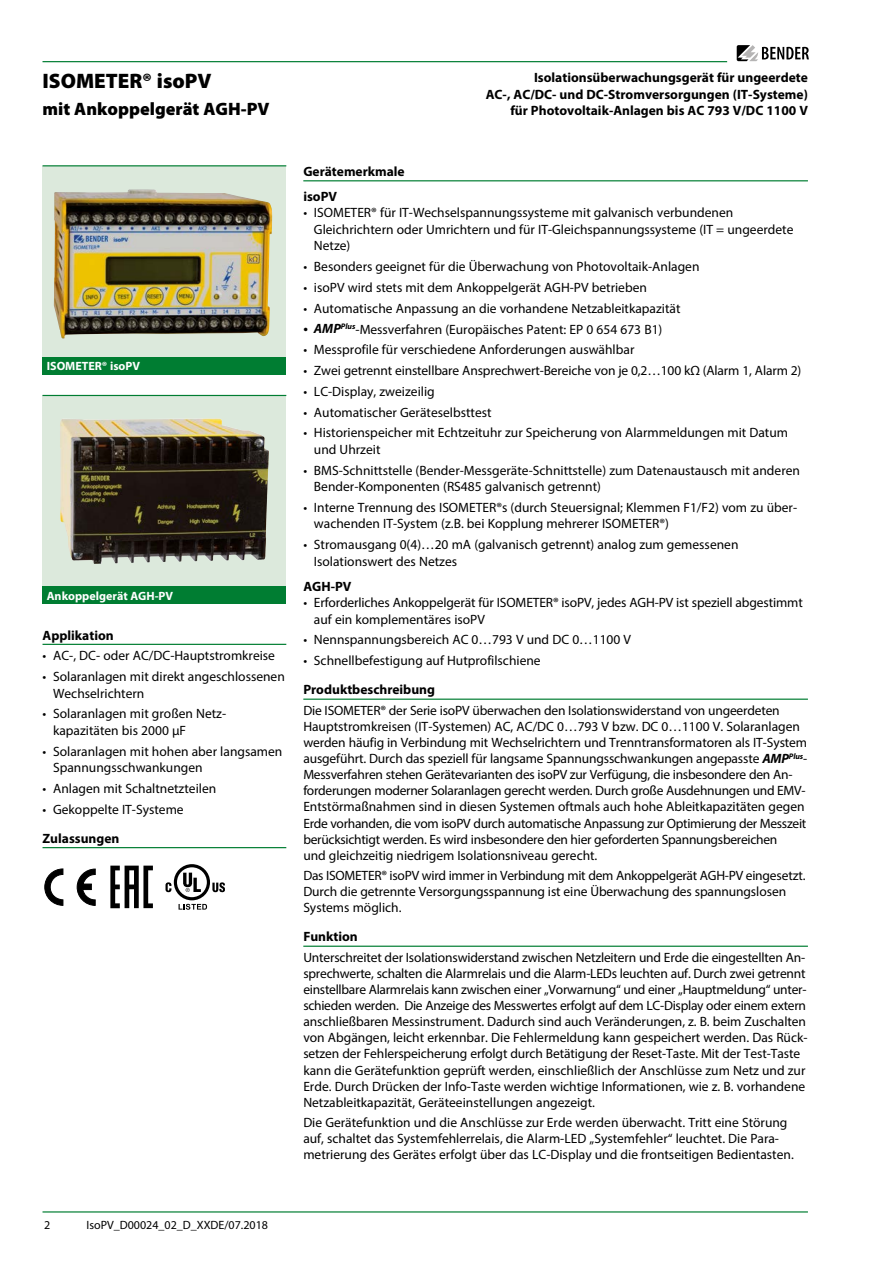
<style>
.page{position:relative;width:893px;height:1263px;background:#fff}
.page>*{position:absolute;margin:0;border:0;box-sizing:border-box;transform-origin:0 0}
.t1{font:900 21px "Myriad Pro";color:#000}
.t2{font:900 18px "Myriad Pro";color:#000}
.t3{font:13.5px/16px "Myriad Pro";color:#000}
.t4{font:700 13.5px/16.5px "Myriad Pro";color:#000;text-align:right}
.t5{font:700 12px "Myriad Pro";color:#fff}
.t6{font:12px "Myriad Pro";color:#000}
.s1{font-weight:700;font-style:italic}
</style>
<div class="page">
<hr style="left:43px;top:61px;width:684px;height:1px;background:#007d32">
<hr style="left:43px;top:1211px;width:765px;height:1px;background:#007d32">
<svg style="left:737px;top:45px;width:72px;height:16px"></svg>
<div style="left:43px;top:166px;width:243px;height:191px;background:#dce9dc"></div>
<img style="left:54px;top:189px;width:218px;height:149px">
<svg style="left:43px;top:396px;width:243px;height:191px;background:#a8b0a3"></svg>
<img style="left:60px;top:418px;width:154px;height:136px">
<hr style="left:303px;top:180px;width:505px;height:1px;background:#007d32">
<hr style="left:303px;top:698px;width:505px;height:2px;background:#007d32">
<hr style="left:303px;top:946px;width:505px;height:1px;background:#007d32">
<div style="left:43px;top:357px;width:243px;height:17px;background:#007d32"></div>
<div style="left:43px;top:587px;width:243px;height:17px;background:#007d32"></div>
<hr style="left:43px;top:165px;width:243px;height:1px;background:#007d32">
<hr style="left:43px;top:395px;width:243px;height:1px;background:#007d32">
<hr style="left:43px;top:644px;width:243px;height:1px;background:#007d32">
<hr style="left:43px;top:847px;width:243px;height:1px;background:#007d32">
<svg style="left:45px;top:868px;width:18px;height:38px"></svg>
<svg style="left:77px;top:868px;width:19px;height:38px"></svg>
<svg style="left:110px;top:866px;width:43px;height:42px"></svg>
<div style="left:174px;top:864px;width:36px;height:36px;border:3px solid #000;border-radius:50%"></div>
<svg style="left:212px;top:882px;width:13px;height:11px"></svg>
<svg style="left:165px;top:882px;width:7px;height:10px"></svg>
<svg style="left:183px;top:873px;width:18px;height:19px"></svg>
<svg style="left:179px;top:904px;width:28px;height:6px"></svg>
<h1 class="t1" style="left:43px;top:69px;width:171px">ISOMETER® isoPV</h1>
<h2 class="t2" style="left:43px;top:99px;width:229px">mit Ankoppelgerät AGH-PV</h2>
<p class="t5" style="left:47px;top:358px;width:95px">ISOMETER® isoPV</p>
<p class="t5" style="left:47px;top:588px;width:128px">Ankoppelgerät AGH-PV</p>
<p class="t4" style="left:43px;top:626px;width:73px">Applikation</p>
<p class="t3" style="left:43px;top:647px;width:234px">• AC-, DC- oder AC/DC-Hauptstromkreise</p>
<p class="t3" style="left:53px;top:668px;width:233px;line-height:16.5px;text-indent:-11px">• Solaranlagen mit direkt angeschlossenen<br>Wechselrichtern</p>
<p class="t3" style="left:53px;top:705px;width:174px;line-height:16.5px;text-indent:-11px">• Solaranlagen mit großen Netz&shy;kapazitäten bis 2000 µF</p>
<p class="t3" style="left:53px;top:742px;width:231px;line-height:16.5px;text-indent:-11px">• Solaranlagen mit hohen aber langsamen<br>Spannungsschwankungen</p>
<p class="t3" style="left:43px;top:780px;width:175px">• Anlagen mit Schaltnetzteilen</p>
<p class="t3" style="left:43px;top:801px;width:143px">• Gekoppelte IT-Systeme</p>
<p class="t4" style="left:43px;top:829px;width:78px">Zulassungen</p>
<p class="t4" style="left:486px;top:69px;width:324px">Isolationsüberwachungsgerät für ungeerdete<br>AC-, AC/DC- und DC-Stromversorgungen (IT-Systeme) für Photovoltaik-Anlagen bis AC 793 V/DC 1100 V</p>
<p class="t4" style="left:303px;top:158px;width:103px;line-height:25px;text-align:left">Gerätemerkmale isoPV</p>
<p class="t3" style="left:314px;top:204px;width:481px;line-height:16.5px;text-indent:-11px">• ISOMETER® für IT-Wechselspannungssysteme mit galvanisch verbundenen<br>Gleichrichtern oder Umrichtern und für IT-Gleichspannungssysteme (IT = ungeerdete<br>Netze)</p>
<p class="t3" style="left:303px;top:258px;width:398px">• Besonders geeignet für die Überwachung von Photovoltaik-Anlagen</p>
<p class="t3" style="left:303px;top:279px;width:345px">• isoPV wird stets mit dem Ankoppelgerät AGH-PV betrieben</p>
<p class="t3" style="left:303px;top:300px;width:379px">• Automatische Anpassung an die vorhandene Netzableitkapazität</p>
<p class="t3" style="left:303px;top:321px;width:361px"><span class="s1">• AMP</span><sup>Plus</sup>-Messverfahren (Europäisches Patent: EP 0 654 673 B1)</p>
<p class="t3" style="left:303px;top:341px;width:333px">• Messprofile für verschiedene Anforderungen auswählbar</p>
<p class="t3" style="left:303px;top:362px;width:500px">• Zwei getrennt einstellbare Ansprechwert-Bereiche von je 0,2…100 kΩ (Alarm 1, Alarm 2)</p>
<p class="t3" style="left:303px;top:383px;width:133px">• LC-Display, zweizeilig</p>
<p class="t3" style="left:303px;top:404px;width:190px">• Automatischer Geräteselbsttest</p>
<p class="t3" style="left:314px;top:424px;width:476px;line-height:16.5px;text-indent:-11px">• Historienspeicher mit Echtzeituhr zur Speicherung von Alarmmeldungen mit Datum und Uhrzeit</p>
<p class="t3" style="left:314px;top:461px;width:488px;line-height:16.5px;text-indent:-11px">• BMS-Schnittstelle (Bender-Messgeräte-Schnittstelle) zum Datenaustausch mit anderen<br>Bender-Komponenten (RS485 galvanisch getrennt)</p>
<p class="t3" style="left:314px;top:499px;width:485px;line-height:16.5px;text-indent:-11px">• Interne Trennung des ISOMETER®s (durch Steuersignal; Klemmen F1/F2) vom zu über&shy;wachenden IT-System (z.B. bei Kopplung mehrerer ISOMETER®)</p>
<p class="t3" style="left:314px;top:536px;width:426px;line-height:16.5px;text-indent:-11px">• Stromausgang 0(4)…20 mA (galvanisch getrennt) analog zum gemessenen<br>Isolationswert des Netzes</p>
<p class="t4" style="left:303px;top:577px;width:50px">AGH-PV</p>
<p class="t3" style="left:314px;top:594px;width:490px;line-height:16.5px;text-indent:-11px">• Erforderliches Ankoppelgerät für ISOMETER® isoPV, jedes AGH-PV ist speziell abgestimmt auf ein komplementäres isoPV</p>
<p class="t3" style="left:303px;top:631px;width:329px">• Nennspannungsbereich AC 0…793 V und DC 0…1100 V</p>
<p class="t3" style="left:303px;top:652px;width:239px">• Schnellbefestigung auf Hutprofilschiene</p>
<p class="t4" style="left:303px;top:681px;width:133px">Produktbeschreibung</p>
<p class="t3" style="left:303px;top:702px;width:505px">Die ISOMETER® der Serie isoPV überwachen den Isolationswiderstand von ungeerdeten Hauptstromkreisen (IT-Systemen) AC, AC/DC 0…793 V bzw. DC 0…1100 V. Solaranlagen werden häufig in Verbindung mit Wechselrichtern und Trenntransformatoren als IT-System ausgeführt. Durch das speziell für langsame Spannungsschwankungen angepasste <span class="s1">AMP</span><sup>Plus</sup>-Messverfahren stehen Gerätevarianten des isoPV zur Verfügung, die insbesondere den An&shy;forderungen moderner Solaranlagen gerecht werden. Durch große Ausdehnungen und EMV-Entstörmaßnahmen sind in diesen Systemen oftmals auch hohe Ableitkapazitäten gegen Erde vorhanden, die vom isoPV durch automatische Anpassung zur Optimierung der Messzeit berücksichtigt werden. Es wird insbesondere den hier geforderten Spannungsbereichen<br>und gleichzeitig niedrigem Isolationsniveau gerecht.</p>
<p class="t3" style="left:303px;top:867px;width:504px">Das ISOMETER® isoPV wird immer in Verbindung mit dem Ankoppelgerät AGH-PV eingesetzt.<br>Durch die getrennte Versorgungsspannung ist eine Überwachung des spannungslosen<br>Systems möglich.</p>
<p class="t4" style="left:303px;top:928px;width:56px">Funktion</p>
<p class="t3" style="left:303px;top:949px;width:505px">Unterschreitet der Isolationswiderstand zwischen Netzleitern und Erde die eingestellten An&shy;sprechwerte, schalten die Alarmrelais und die Alarm-LEDs leuchten auf. Durch zwei getrennt einstellbare Alarmrelais kann zwischen einer „Vorwarnung“ und einer „Hauptmeldung“ unter&shy;schieden werden. Die Anzeige des Messwertes erfolgt auf dem LC-Display oder einem extern anschließbaren Messinstrument. Dadurch sind auch Veränderungen, z. B. beim Zuschalten von Abgängen, leicht erkennbar. Die Fehlermeldung kann gespeichert werden. Das Rück&shy;setzen der Fehlerspeicherung erfolgt durch Betätigung der Reset-Taste. Mit der Test-Taste kann die Gerätefunktion geprüft werden, einschließlich der Anschlüsse zum Netz und zur Erde. Durch Drücken der Info-Taste werden wichtige Informationen, wie z. B. vorhandene Netzableitkapazität, Geräteeinstellungen angezeigt.</p>
<p class="t3" style="left:303px;top:1114px;width:492px">Die Gerätefunktion und die Anschlüsse zur Erde werden überwacht. Tritt eine Störung auf, schaltet das Systemfehlerrelais, die Alarm-LED „Systemfehler“ leuchtet. Die Para&shy;metrierung des Gerätes erfolgt über das LC-Display und die frontseitigen Bedientasten.</p>
<p class="t6" style="left:44px;top:1217px;width:8px">2</p>
<p class="t6" style="left:87px;top:1217px;width:183px">IsoPV_D00024_02_D_XXDE/07.2018</p>
</div>
